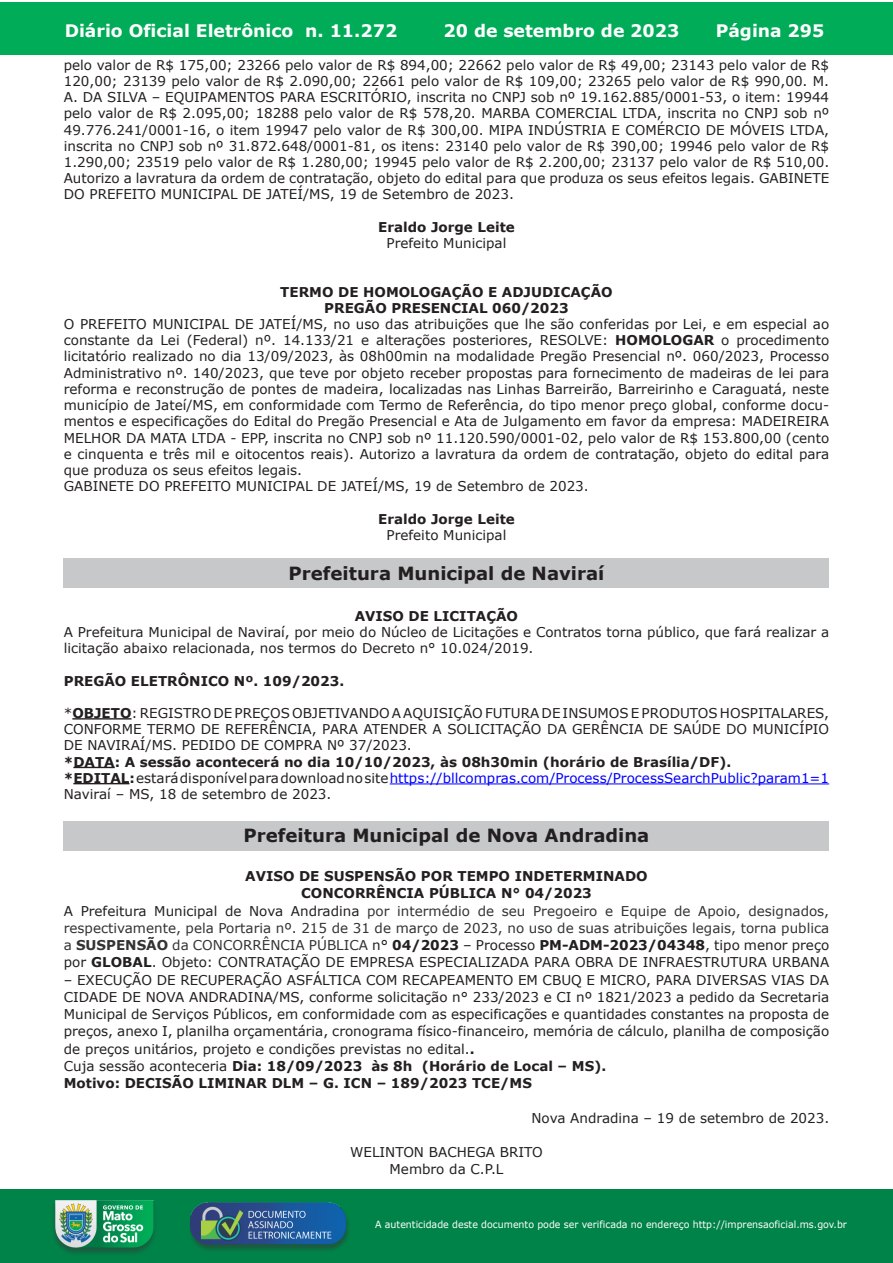
<style>
.page{position:relative;width:893px;height:1263px;background:#fff}
.page>*{position:absolute;margin:0;border:0;box-sizing:border-box;transform-origin:0 0}
.t1{font:700 18.15px "Verdana";color:#231f20}
.t2{font:700 17.25px "Verdana";color:#fff}
.t3{font:13.5px/16.2px "Verdana";color:#231f20}
.t4{font:13.5px/17.2px "Verdana";color:#333;text-align:center}
.t5{font:700 13.5px/16.2px "Verdana";color:#231f20;text-align:center}
.t6{font:9.9px "Verdana";color:#fff;scale:.95 1}
.s1{font-weight:700}
.s2{font-weight:400}
.s3{font-weight:400;color:#00f}
.s4{font-weight:700;color:#231f20}
.s5{color:#231f20}
</style>
<div class="page">
<div style="left:0;top:2px;width:893px;height:53px;background:#00ac57"></div>
<div style="left:1px;top:1189px;width:892px;height:74px;background:#008349"></div>
<img style="left:49px;top:1198px;width:111px;height:61px">
<img style="left:185px;top:1201px;width:168px;height:54px">
<hr style="left:72px;top:718px;width:60px;height:1px;background:#231f20">
<hr style="left:73px;top:767px;width:42px;height:1px;background:#231f20">
<hr style="left:73px;top:783px;width:56px;height:1px;background:#231f20">
<hr style="left:390px;top:783px;width:439px;height:1px;background:#00f">
<div style="left:64px;top:558px;width:765px;height:30px;background:#c7c8ca"></div>
<div style="left:64px;top:821px;width:765px;height:29px;background:#c7c8ca"></div>
<p class="t2" style="left:65px;top:18px;width:334px">Diário Oficial Eletrônico n. 11.272</p>
<p class="t2" style="left:444px;top:18px;width:237px">20 de setembro de 2023</p>
<p class="t2" style="left:716px;top:18px;width:110px">Página 295</p>
<p class="t3" style="left:64px;top:57px;width:767px;text-align:justify">pelo valor de R$ 175,00; 23266 pelo valor de R$ 894,00; 22662 pelo valor de R$ 49,00; 23143 pelo valor de R$ 120,00; 23139 pelo valor de R$ 2.090,00; 22661 pelo valor de R$ 109,00; 23265 pelo valor de R$ 990,00. M.<br>A. DA SILVA – EQUIPAMENTOS PARA ESCRITÓRIO, inscrita no CNPJ sob nº 19.162.885/0001-53, o item: 19944 pelo valor de R$ 2.095,00; 18288 pelo valor de R$ 578,20. MARBA COMERCIAL LTDA, inscrita no CNPJ sob nº 49.776.241/0001-16, o item 19947 pelo valor de R$ 300,00. MIPA INDÚSTRIA E COMÉRCIO DE MÓVEIS LTDA, inscrita no CNPJ sob nº 31.872.648/0001-81, os itens: 23140 pelo valor de R$ 390,00; 19946 pelo valor de R$ 1.290,00; 23519 pelo valor de R$ 1.280,00; 19945 pelo valor de R$ 2.200,00; 23137 pelo valor de R$ 510,00.<br>Autorizo a lavratura da ordem de contratação, objeto do edital para que produza os seus efeitos legais. GABINETE DO PREFEITO MUNICIPAL DE JATEÍ/MS, 19 de Setembro de 2023.</p>
<p class="t5" style="left:378px;top:219px;width:138px">Eraldo Jorge Leite</p>
<p class="t3" style="left:387px;top:235px;width:121px">Prefeito Municipal</p>
<p class="t5" style="left:280px;top:283px;width:334px">TERMO DE HOMOLOGAÇÃO E ADJUDICAÇÃO<br>PREGÃO PRESENCIAL 060/2023</p>
<p class="t3" style="left:64px;top:316px;width:767px">O PREFEITO MUNICIPAL DE JATEÍ/MS, no uso das atribuições que lhe são conferidas por Lei, e em especial ao constante da Lei (Federal) nº. 14.133/21 e alterações posteriores, RESOLVE: <span class="s1">HOMOLOGAR</span> o procedimento licitatório realizado no dia 13/09/2023, às 08h00min na modalidade Pregão Presencial nº. 060/2023, Processo Administrativo nº. 140/2023, que teve por objeto receber propostas para fornecimento de madeiras de lei para reforma e reconstrução de pontes de madeira, localizadas nas Linhas Barreirão, Barreirinho e Caraguatá, neste município de Jateí/MS, em conformidade com Termo de Referência, do tipo menor preço global, conforme docu&shy;mentos e especificações do Edital do Pregão Presencial e Ata de Julgamento em favor da empresa: MADEIREIRA MELHOR DA MATA LTDA - EPP, inscrita no CNPJ sob nº 11.120.590/0001-02, pelo valor de R$ 153.800,00 (cento e cinquenta e três mil e oitocentos reais). Autorizo a lavratura da ordem de contratação, objeto do edital para que produza os seus efeitos legais.<br>GABINETE DO PREFEITO MUNICIPAL DE JATEÍ/MS, 19 de Setembro de 2023.</p>
<p class="t5" style="left:378px;top:510px;width:138px">Eraldo Jorge Leite</p>
<p class="t3" style="left:387px;top:527px;width:121px">Prefeito Municipal</p>
<h1 class="t1" style="left:288px;top:560px;width:317px">Prefeitura Municipal de Naviraí</h1>
<p class="t5" style="left:355px;top:607px;width:165px">AVISO DE LICITAÇÃO</p>
<p class="t3" style="left:64px;top:624px;width:767px">A Prefeitura Municipal de Naviraí, por meio do Núcleo de Licitações e Contratos torna público, que fará realizar a licitação abaixo relacionada, nos termos do Decreto n° 10.024/2019.</p>
<p class="t5" style="left:64px;top:672px;width:282px">PREGÃO ELETRÔNICO Nº. 109/2023.</p>
<p class="t3" style="left:64px;top:705px;width:767px;text-align:justify">*<span class="s1">OBJETO</span>: REGISTRO DE PREÇOS OBJETIVANDO A AQUISIÇÃO FUTURA DE INSUMOS E PRODUTOS HOSPITALARES, CONFORME TERMO DE REFERÊNCIA, PARA ATENDER A SOLICITAÇÃO DA GERÊNCIA DE SAÚDE DO MUNICÍPIO DE NAVIRAÍ/MS. PEDIDO DE COMPRA Nº 37/2023.</p>
<p class="t5" style="left:64px;top:753px;width:767px;text-align:left">*DATA: A sessão acontecerá no dia 10/10/2023, às 08h30min (horário de Brasília/DF).<br>*EDITAL: <span class="s2">estará disponível para download no site</span> <span class="s3">https://bllcompras.com/Process/ProcessSearchPublic?param1=1<br></span><span class="s2">Naviraí – MS, 18 de setembro de 2023.</span></p>
<h1 class="t1" style="left:243px;top:822px;width:407px">Prefeitura Municipal de Nova Andradina</h1>
<p class="t4" style="left:64px;top:867px;width:767px"><span class="s4">AVISO DE SUSPENSÃO POR TEMPO INDETERMINADO<br>CONCORRÊNCIA PÚBLICA N° 04/2023<br></span><span class="s5">A Prefeitura Municipal de Nova Andradina</span> por intermédio de seu Pregoeiro e Equipe de Apoio, designados, respectivamente, pela Portaria nº. 215 de 31 de março de 2023, no uso de suas atribuições legais, torna publica a <span class="s1">SUSPENSÃO</span> da CONCORRÊNCIA PÚBLICA <span class="s5">n°</span> <span class="s4">04/2023</span> <span class="s5">– Processo</span> <span class="s4">PM-ADM-2023/04348</span><span class="s5">, tipo menor preço por</span> <span class="s4">GLOBAL</span><span class="s5">. Objeto: CONTRATAÇÃO DE EMPRESA ESPECIALIZADA PARA OBRA DE INFRAESTRUTURA URBANA</span></p>
<p class="t3" style="left:64px;top:971px;width:767px;line-height:17.2px">– EXECUÇÃO DE RECUPERAÇÃO ASFÁLTICA COM RECAPEAMENTO EM CBUQ E MICRO, PARA DIVERSAS VIAS DA CIDADE DE NOVA ANDRADINA/MS, conforme solicitação n° 233/2023 e CI nº 1821/2023 a pedido da Secretaria Municipal de Serviços Públicos, em conformidade com as especificações e quantidades constantes na proposta de preços, anexo I, planilha orçamentária, cronograma físico-financeiro, memória de cálculo, planilha de composição de preços unitários, projeto e condições previstas no edital.<span class="s1">.<br></span>Cuja sessão aconteceria <span class="s1">Dia: 18/09/2023 às 8h (Horário de Local – MS).<br>Motivo: DECISÃO LIMINAR DLM – G. ICN – 189/2023 TCE/MS</span></p>
<p class="t3" style="left:531px;top:1109px;width:299px">Nova Andradina – 19 de setembro de 2023.</p>
<p class="t3" style="left:350px;top:1143px;width:194px;line-height:17.2px;text-align:center">WELINTON BACHEGA BRITO<br>Membro da C.P.L</p>
<p class="t6" style="left:375px;top:1218px;width:498px">A autenticidade deste documento pode ser verificada no endereço http://imprensaoficial.ms.gov.br</p>
</div>
